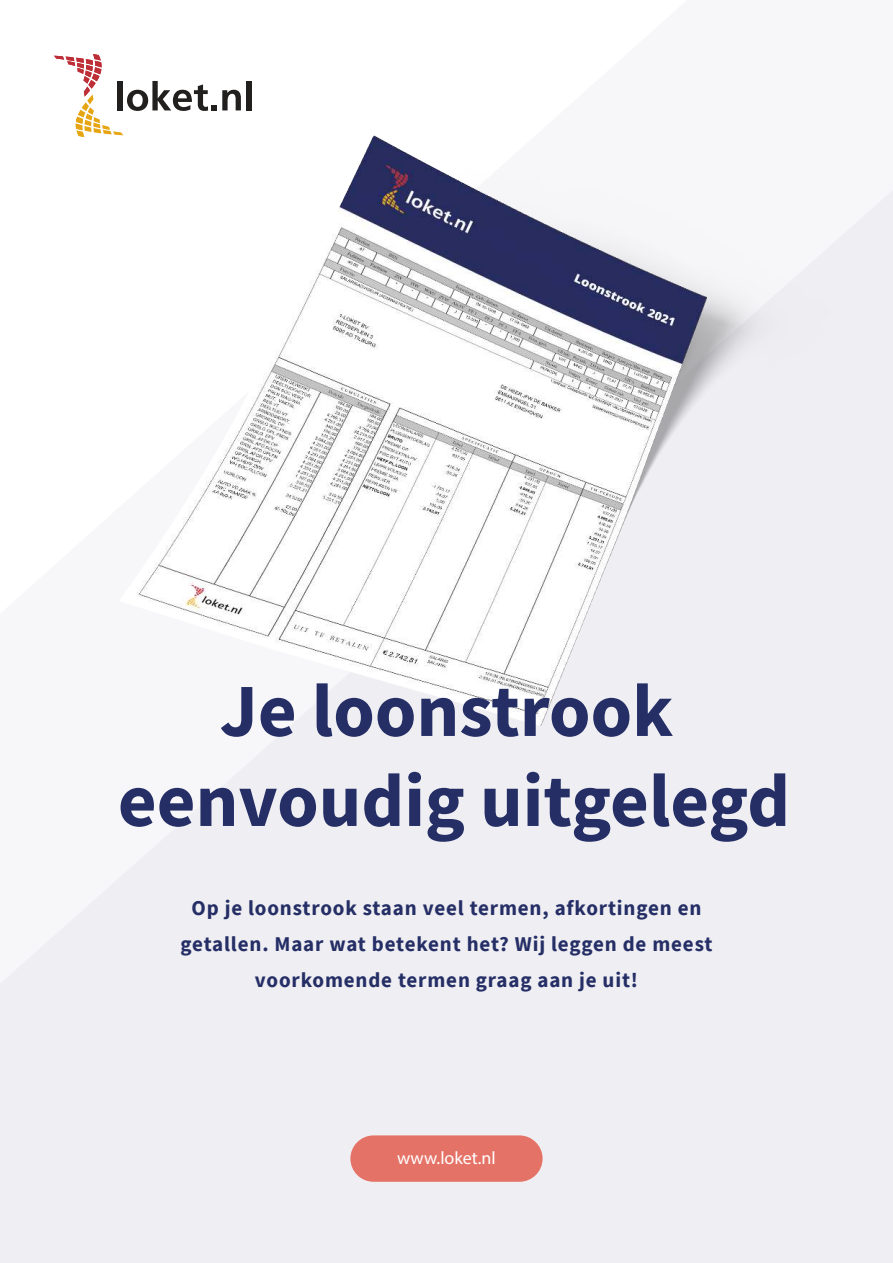
<style>
.page{position:relative;width:893px;height:1263px;background:#fff}
.page>*{position:absolute;margin:0;border:0;box-sizing:border-box;transform-origin:0 0}
.t1{font:700 75px/90px "Source Sans Pro";color:#252f66;text-align:center}
.t2{font:700 21px/36px "Source Sans Pro";letter-spacing:.04em;color:#252f66;text-align:center}
.t3{font:18px "Myriad Pro";color:#fff}
</style>
<div class="page">
<div style="left:0;top:802px;width:893px;height:461px;background:#efeef3"></div>
<img style="left:137px;top:110px;width:756px;height:692px">
<div style="left:350px;top:1135px;width:193px;height:47px;background:#e57266;border-radius:23px"></div>
<div style="left:246px;top:81px;width:6px;height:29px;background:#221f1f"></div>
<svg style="left:54px;top:54px;width:187px;height:83px"></svg>
<h1 class="t1" style="left:118px;top:672px;width:674px">Je loonstrook eenvoudig uitgelegd</h1>
<p class="t2" style="left:181px;top:892px;width:533px">Op je loonstrook staan veel termen, afkortingen en getallen. Maar wat betekent het? Wij leggen de meest voorkomende termen graag aan je uit!</p>
<p class="t3" style="left:397px;top:1151px;width:100px">www.loket.nl</p>
</div>
